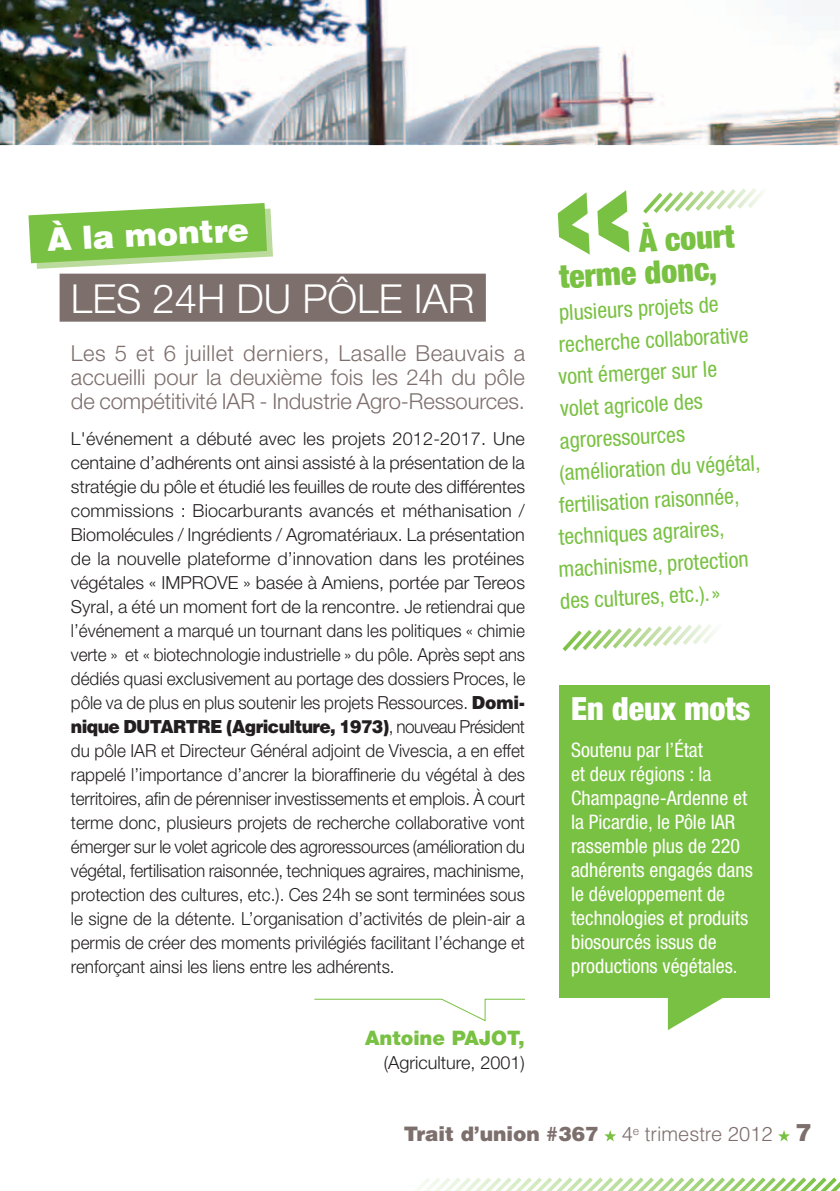
<style>
.page{position:relative;width:840px;height:1191px;background:#fff}
.page>*{position:absolute;margin:0;border:0;box-sizing:border-box;transform-origin:0 0}
.t1{font:300 40px "Helvetica Neue LT Std";color:#fff}
.t2{font:900 condensed 32px/32px "Helvetica Neue LT Std";color:#79c142}
.t3{font:900 condensed 32px "Helvetica Neue LT Std";color:#fff}
.t4{font:900 32px "Helvetica LT Std";color:#fff}
.t5{font:condensed 22px "Helvetica Neue LT Std";color:#79c142}
.t6{font:300 22px/24px "Helvetica Neue LT Std";letter-spacing:.005em;color:#7d6f6c;text-align:justify}
.t7{font:condensed 20px/24px "Helvetica Neue LT Std";color:#fff}
.t8{font:900 20px "Helvetica LT Std";color:#7d6f6c}
.t9{font:900 20px "Helvetica Neue LT Std";color:#79c142}
.t10{font:300 18px/24px "Helvetica Neue LT Std";color:#231f20;text-align:justify}
.t11{font:300 18px/24px "Helvetica Neue LT Std";color:#231f20;text-align:justify;scale:.95 1}
.t12{font:900 18px "Helvetica LT Std";letter-spacing:-.035em;color:#231f20;scale:.95 1}
.s1{font-family:"Helvetica LT Std";font-weight:900}
.s2{font-family:"Helvetica Neue LT Std";font-weight:300}
.s3{font-weight:300}
.s4{font-size:24px}
</style>
<div class="page">
<svg style="left:604px;top:1130px;width:11px;height:11px"></svg>
<svg style="left:778px;top:1130px;width:11px;height:11px"></svg>
<img style="left:0;top:0;width:839px;height:145px">
<svg style="left:415px;top:1177px;width:424px;height:14px"></svg>
<div style="left:60px;top:274px;width:425px;height:48px;background:#7d6f6c"></div>
<svg style="left:314px;top:998px;width:211px;height:24px"></svg>
<svg style="left:28px;top:203px;width:294px;height:92px"></svg>
<svg style="left:562px;top:624px;width:155px;height:27px"></svg>
<svg style="left:643px;top:188px;width:120px;height:26px"></svg>
<svg style="left:557px;top:190px;width:72px;height:64px"></svg>
<div style="left:558px;top:685px;width:210px;height:312px;background:#79c142"></div>
<svg style="left:667px;top:997px;width:62px;height:33px"></svg>
<h2 class="t4" style="left:46px;top:219px;width:205px;rotate:-3deg">À la m ontre</h2>
<h2 class="t2" style="left:556px;top:228px;width:178px;text-indent:81px;rotate:-3deg">À court terme donc,</h2>
<p class="t5" style="left:558px;top:300px;width:161px;rotate:-3deg">plusieurs projets de</p>
<p class="t5" style="left:557px;top:332px;width:191px;rotate:-3deg">recherche collaborative</p>
<p class="t5" style="left:557px;top:364px;width:160px;rotate:-3deg">vont émerger sur le</p>
<p class="t5" style="left:559px;top:396px;width:144px;rotate:-3deg">volet agricole des</p>
<p class="t5" style="left:558px;top:428px;width:127px;rotate:-3deg">agroressources</p>
<p class="t5" style="left:558px;top:460px;width:202px;rotate:-3deg">(amélioration du végétal,</p>
<p class="t5" style="left:558px;top:492px;width:182px;rotate:-3deg">fertilisation raisonnée,</p>
<p class="t5" style="left:557px;top:524px;width:167px;rotate:-3deg">techniques agraires,</p>
<p class="t5" style="left:557px;top:556px;width:192px;rotate:-3deg">machinisme, protection</p>
<p class="t5" style="left:559px;top:588px;width:162px;rotate:-3deg">des cultures, etc.).»</p>
<h1 class="t1" style="left:71px;top:274px;width:400px">les 24h du pôle IAR</h1>
<p class="t6" style="left:71px;top:341px;width:455px">Les 5 et 6 juillet derniers, Lasalle Beauvais a accueilli pour la deuxième fois les 24h du pôle de compétitivité IAR - Industrie Agro-Ressources.</p>
<p class="t10" style="left:71px;top:426px;width:455px">L'événement a débuté avec les projets 2012-2017. Une centaine d’adhérents ont ainsi assisté à la présentation de la stratégie du pôle et étudié les feuilles de route des différentes commissions : Biocarburants avancés et méthanisation / Biomolécules / Ingrédients / Agromatériaux. La présentation de la nouvelle plateforme d’innovation dans les protéines végétales « IMPROVE » basée à Amiens, portée par Tereos Syral, a été un moment fort de la rencontre. Je retiendrai que l’événement a marqué un tournant dans les politiques « chimie verte » et « biotechnologie industrielle » du pôle. Après sept ans dédiés quasi exclusivement au portage des dossiers Proces, le pôle va de plus en plus soutenir les projets Ressources. <span class="s1">Domi-</span></p>
<p class="t12" style="left:71px;top:715px;width:70px">nique DUTARTRE</p>
<p class="t12" style="left:226px;top:715px;width:316px">(Agriculture, 1973)<span class="s2">, nouveau Président</span></p>
<p class="t11" style="left:71px;top:738px;width:479px">du pôle IAR et Directeur Général adjoint de Vivescia, a en effet rappelé l’importance d’ancrer la bioraffinerie du végétal à des territoires, afin de pérenniser investissements et emplois. À court terme donc, plusieurs projets de recherche collaborative vont émerger sur le volet agricole des agroressources (amélioration du végétal, fertilisation raisonnée, techniques agraires, machinisme, protection des cultures, etc.). Ces 24h se sont terminées sous le signe de la détente. L’organisation d’activités de plein-air a permis de créer des moments privilégiés facilitant l’échange et renforçant ainsi les liens entre les adhérents.</p>
<h2 class="t3" style="left:570px;top:689px;width:181px">En deux mots</h2>
<p class="t7" style="left:570px;top:738px;width:183px">Soutenu par l’État<br>et deux régions : la<br>Champagne-Ardenne et la Picardie, le Pôle IAR rassemble plus de 220 adhérents engagés dans le développement de technologies et produits biosourcés issus de productions végétales.</p>
<p class="t9" style="left:365px;top:1026px;width:161px">Antoine PAJOT,</p>
<p class="t10" style="left:383px;top:1050px;width:143px">(Agriculture, 2001)</p>
<p class="t8" style="left:403px;top:1121px;width:409px">Trait d’union #367 <span class="s3">4</span><sup>e</sup> <span class="s3">trimestre 2012</span> <span class="s4">7</span></p>
</div>
